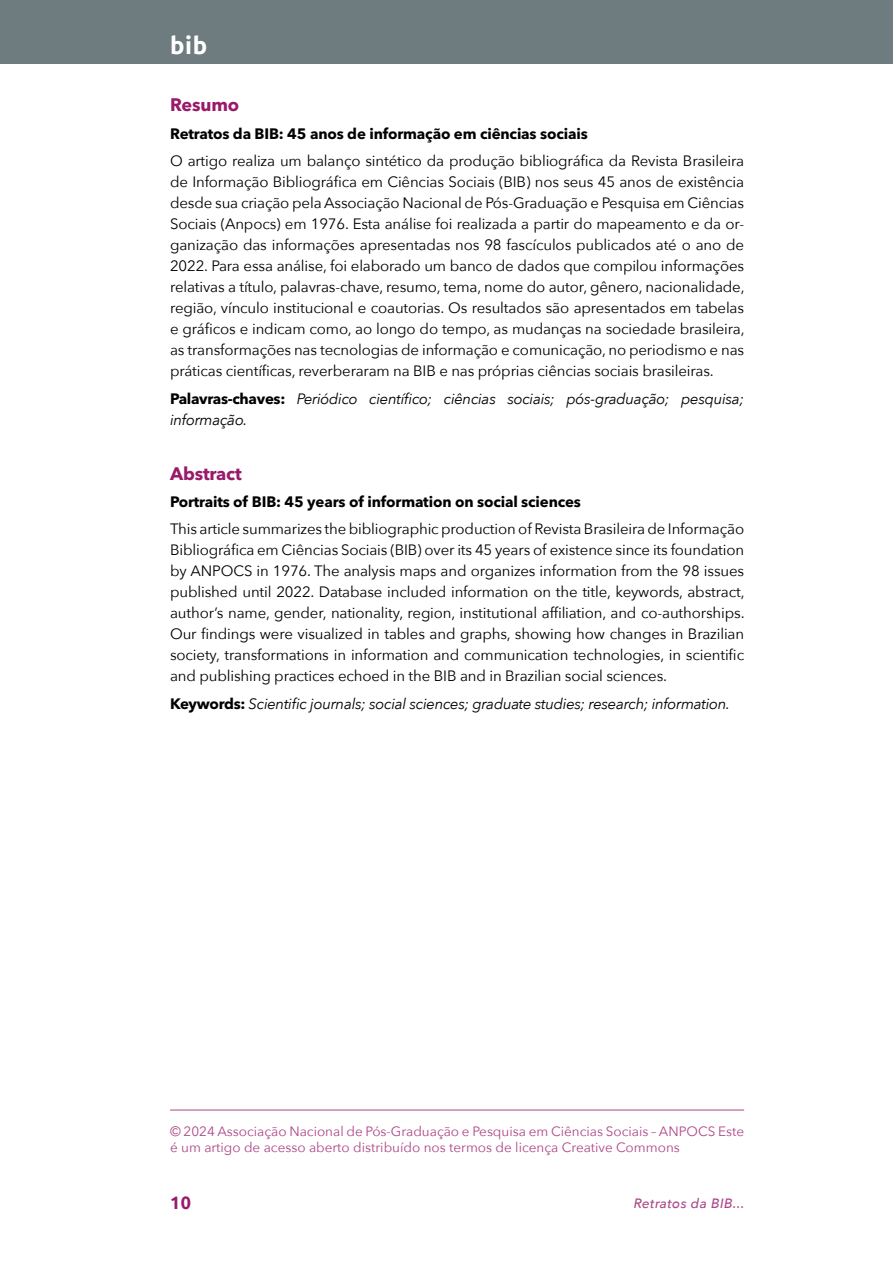
<style>
.page{position:relative;width:893px;height:1263px;background:#fff}
.page>*{position:absolute;margin:0;border:0;box-sizing:border-box;transform-origin:0 0}
.t1{font:700 24px "Ubuntu";color:#fff}
.t2{font:700 18px "Avenir Next LT Pro";letter-spacing:-.01em;color:#99196a}
.t3{font:700 18px "Ubuntu";color:#99196a}
.t4{font:15px/21px "Avenir Next";letter-spacing:-.01em;color:#000;text-align:justify}
.t5{font:italic 15px/21px "Avenir Next";letter-spacing:-.02em;color:#000}
.t6{font:700 15px "Avenir Next LT Pro";letter-spacing:-.01em;color:#000}
.t7{font:13.5px/16.5px "Avenir Next";color:#ad4788}
.t8{font:italic 500 13.5px "Avenir Next";letter-spacing:.03em;color:#ad4788}
.s1{font-family:"Avenir Next LT Pro";font-weight:700;font-style:normal}
</style>
<div class="page">
<div style="left:0;top:0;width:893px;height:64px;background:#6e7c7f"></div>
<hr style="left:170px;top:1110px;width:574px;height:1px;background:#ad4788">
<h1 class="t1" style="left:170px;top:31px;width:39px">bib</h1>
<p class="t2" style="left:170px;top:94px;width:71px">Resumo</p>
<p class="t6" style="left:170px;top:124px;width:419px">Retratos da BIB: 45 anos de informação em ciências sociais</p>
<p class="t4" style="left:170px;top:150px;width:576px">O artigo realiza um balanço sintético da produção bibliográfica da Revista Brasileira de Informação Bibliográfica em Ciências Sociais (BIB) nos seus 45 anos de existência desde sua criação pela Associação Nacional de Pós-Graduação e Pesquisa em Ciências Sociais (Anpocs) em 1976. Esta análise foi realizada a partir do mapeamento e da or&shy;ganização das informações apresentadas nos 98 fascículos publicados até o ano de 2022. Para essa análise, foi elaborado um banco de dados que compilou informações relativas a título, palavras-chave, resumo, tema, nome do autor, gênero, nacionalidade, região, vínculo institucional e coautorias. Os resultados são apresentados em tabelas e gráficos e indicam como, ao longo do tempo, as mudanças na sociedade brasileira, as transformações nas tecnologias de informação e comunicação, no periodismo e nas práticas científicas, reverberaram na BIB e nas próprias ciências sociais brasileiras.</p>
<p class="t5" style="left:170px;top:387px;width:576px"><span class="s1">Palavras-chaves:</span> Periódico científico; ciências sociais; pós-graduação; pesquisa; informação.</p>
<p class="t2" style="left:170px;top:462px;width:73px">Abstract</p>
<p class="t6" style="left:170px;top:492px;width:412px">Portraits of BIB: 45 years of information on social sciences</p>
<p class="t4" style="left:170px;top:518px;width:576px">This article summarizes the bibliographic production of Revista Brasileira de Informação Bibliográfica em Ciências Sociais (BIB) over its 45 years of existence since its foundation by ANPOCS in 1976. The analysis maps and organizes information from the 98 issues published until 2022. Database included information on the title, keywords, abstract, author’s name, gender, nationality, region, institutional affiliation, and co-authorships.<br>Our findings were visualized in tables and graphs, showing how changes in Brazilian society, transformations in information and communication technologies, in scientific and publishing practices echoed in the BIB and in Brazilian social sciences.</p>
<p class="t5" style="left:170px;top:692px;width:562px"><span class="s1">Keywords:</span> Scientific journals; social sciences; graduate studies; research; information.</p>
<p class="t7" style="left:170px;top:1122px;width:575px">© 2024 Associação Nacional de Pós-Graduação e Pesquisa em Ciências Sociais – ANPOCS Este é um artigo de acesso aberto distribuído nos termos de licença Creative Commons</p>
<p class="t3" style="left:170px;top:1191px;width:22px">10</p>
<p class="t8" style="left:634px;top:1192px;width:112px">Retratos da BIB...</p>
</div>
